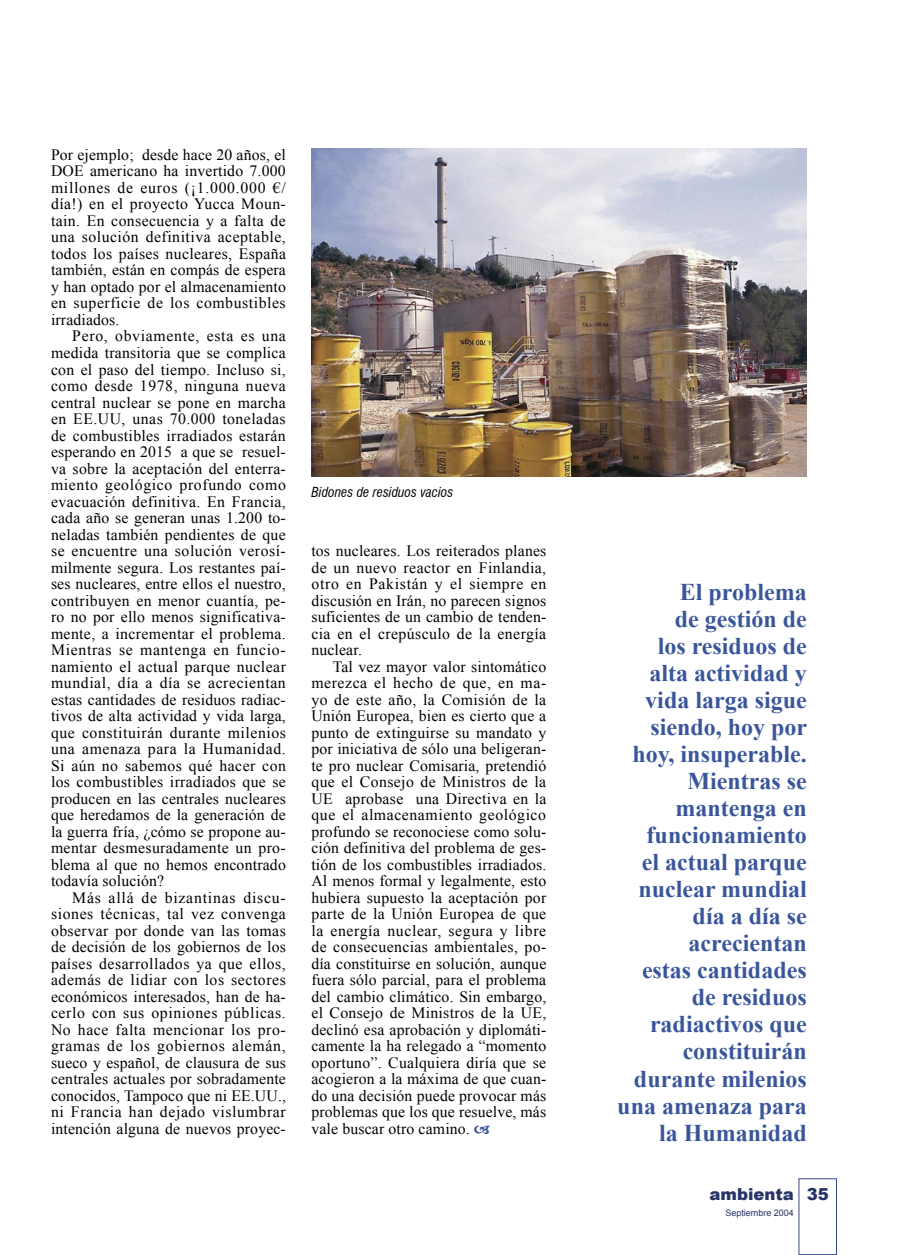
<style>
.page{position:relative;width:913px;height:1255px;background:#fff}
.page>*{position:absolute;margin:0;border:0;box-sizing:border-box;transform-origin:0 0}
.Sumarios{font:700 24px/27px "Times New Roman";color:#3a569b;text-align:right}
.t1{font:900 16.5px "Arial";color:#283366}
.Texto_general-OK{font:15.75px/16.5px "Times New Roman";letter-spacing:.01em;color:#000;text-align:justify}
.Pié_de_foto{font:italic condensed 13.5px "Swiss 721 BT";color:#000}
.t2{font:9px "Arial";color:#283366}
</style>
<div class="page">
<div style="left:799px;top:1178px;width:38px;height:76px;border:1px solid #36478b"></div>
<img style="left:311px;top:149px;width:495px;height:327px">
<p class="Texto_general-OK" style="left:51px;top:146px;width:236px">Por ejemplo; desde hace 20 años, el DOE americano ha invertido 7.000 millones de euros (¡1.000.000 €/ día!) en el proyecto Yucca Moun&shy;tain. En consecuencia y a falta de una solución definitiva aceptable, todos los países nucleares, España también, están en compás de espera y han optado por el almacenamiento en superficie de los combustibles irradiados.</p>
<p class="Texto_general-OK" style="left:51px;top:328px;width:236px;text-indent:21px">Pero, obviamente, esta es una medida transitoria que se complica con el paso del tiempo. Incluso si, como desde 1978, ninguna nueva central nuclear se pone en marcha en EE.UU, unas 70.000 toneladas de combustibles irradiados estarán esperando en 2015 a que se resuel&shy;va sobre la aceptación del enterra&shy;miento geológico profundo como evacuación definitiva. En Francia, cada año se generan unas 1.200 to&shy;neladas también pendientes de que se encuentre una solución verosí&shy;milmente segura. Los restantes paí&shy;ses nucleares, entre ellos el nuestro, contribuyen en menor cuantía, pe&shy;ro no por ello menos significativa&shy;mente, a incrementar el problema.<br>Mientras se mantenga en funcio&shy;namiento el actual parque nuclear mundial, día a día se acrecientan estas cantidades de residuos radiac&shy;tivos de alta actividad y vida larga, que constituirán durante milenios una amenaza para la Humanidad.<br>Si aún no sabemos qué hacer con los combustibles irradiados que se producen en las centrales nucleares que heredamos de la generación de la guerra fría, ¿cómo se propone au&shy;mentar desmesuradamente un pro&shy;blema al que no hemos encontrado todavía solución?</p>
<p class="Texto_general-OK" style="left:51px;top:889px;width:236px;text-indent:21px">Más allá de bizantinas discu&shy;siones técnicas, tal vez convenga observar por donde van las tomas de decisión de los gobiernos de los países desarrollados ya que ellos, además de lidiar con los sectores económicos interesados, han de ha&shy;cerlo con sus opiniones públicas.<br>No hace falta mencionar los pro&shy;gramas de los gobiernos alemán, sueco y español, de clausura de sus centrales actuales por sobradamente conocidos, Tampoco que ni EE.UU., ni Francia han dejado vislumbrar intención alguna de nuevos proyec-</p>
<p class="Pié_de_foto" style="left:311px;top:484px;width:143px">Bidones de residuos vacios</p>
<p class="Texto_general-OK" style="left:311px;top:542px;width:236px">tos nucleares. Los reiterados planes de un nuevo reactor en Finlandia, otro en Pakistán y el siempre en discusión en Irán, no parecen signos suficientes de un cambio de tenden&shy;cia en el crepúsculo de la energía nuclear.</p>
<p class="Texto_general-OK" style="left:311px;top:658px;width:236px;text-indent:21px">Tal vez mayor valor sintomático merezca el hecho de que, en ma&shy;yo de este año, la Comisión de la Unión Europea, bien es cierto que a punto de extinguirse su mandato y por iniciativa de sólo una beligeran&shy;te pro nuclear Comisaria, pretendió que el Consejo de Ministros de la UE aprobase una Directiva en la que el almacenamiento geológico profundo se reconociese como solu&shy;ción definitiva del problema de ges&shy;tión de los combustibles irradiados.<br>Al menos formal y legalmente, esto hubiera supuesto la aceptación por parte de la Unión Europea de que la energía nuclear, segura y libre de consecuencias ambientales, po&shy;día constituirse en solución, aunque fuera sólo parcial, para el problema del cambio climático. Sin embargo, el Consejo de Ministros de la UE, declinó esa aprobación y diplomáti&shy;camente la ha relegado a “momento oportuno”. Cualquiera diría que se acogieron a la máxima de que cuan&shy;do una decisión puede provocar más problemas que los que resuelve, más vale buscar otro camino.</p>
<p class="Sumarios" style="left:617px;top:578px;width:191px">El problema<br>de gestión de<br>los residuos de alta actividad y vida larga sigue siendo, hoy por hoy, insuperable.<br>Mientras se mantenga en funcionamiento<br>el actual parque nuclear mundial día a día se acrecientan<br>estas cantidades de residuos radiactivos que constituirán durante milenios una amenaza para la Humanidad</p>
<p class="t1" style="left:709px;top:1181px;width:86px">ambienta</p>
<p class="t2" style="left:725px;top:1207px;width:70px">Septiembre 2004</p>
<p class="t1" style="left:807px;top:1181px;width:24px">35</p>
</div>
